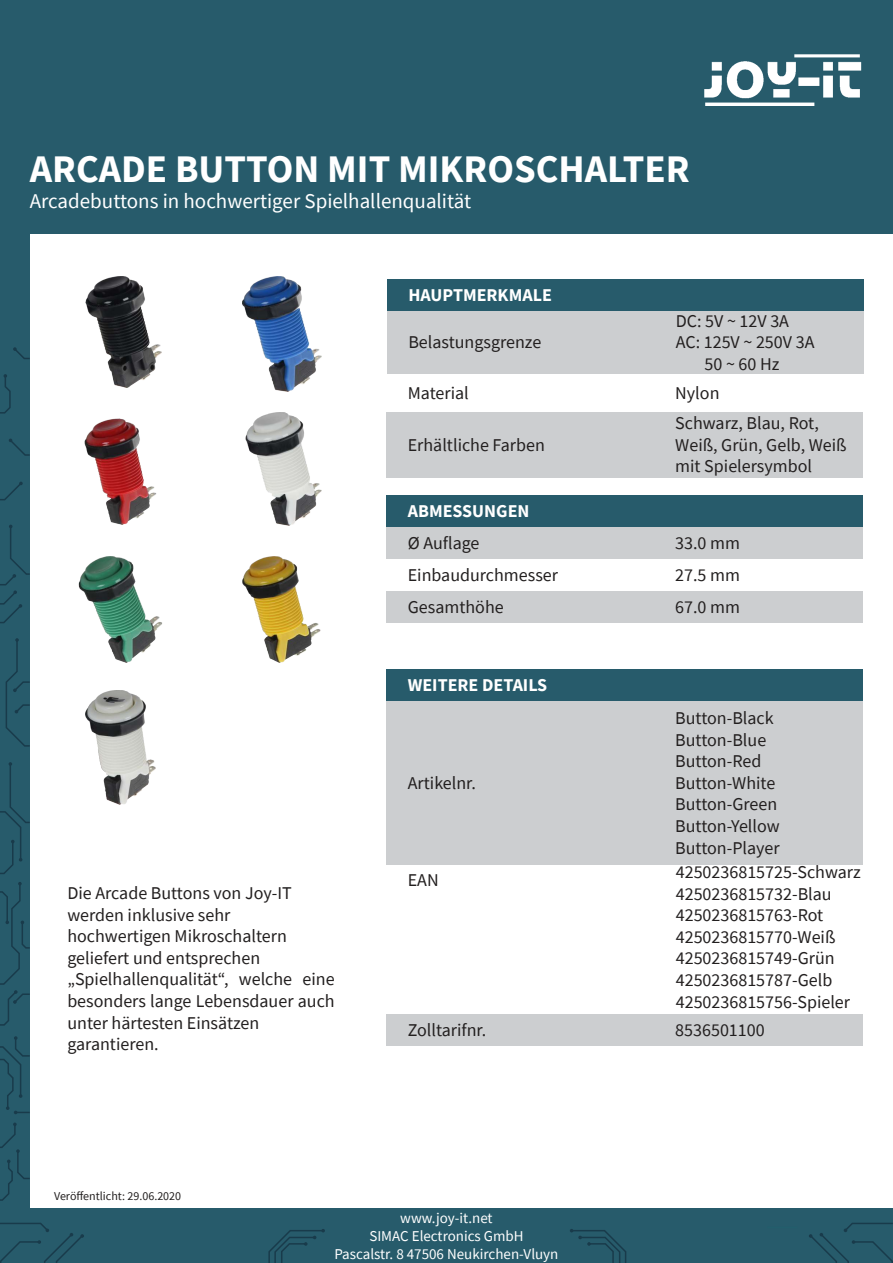
<style>
.page{position:relative;width:893px;height:1263px;background:#fff}
.page>*{position:absolute;margin:0;border:0;box-sizing:border-box;transform-origin:0 0}
.t1{font:700 39px "Source Sans Pro";color:#fff}
.t2{font:21px "Source Sans Pro";color:#fff}
.t3{font:18px/21.6px "Source Sans Pro";color:#221f1f}
.t4{font:700 18px "Source Sans Pro";color:#fff}
.t5{font:15px/18px "Source Sans Pro";color:#fff;text-align:center}
.t6{font:12px "Source Sans Pro";color:#221f1f}
</style>
<div class="page">
<div style="left:386px;top:412px;width:477px;height:66px;background:#ccced0"></div>
<div style="left:386px;top:1014px;width:477px;height:32px;background:#ccced0"></div>
<div style="left:386px;top:527px;width:477px;height:32px;background:#ccced0"></div>
<div style="left:386px;top:591px;width:477px;height:32px;background:#ccced0"></div>
<div style="left:387px;top:311px;width:476px;height:63px;background:#ccced0"></div>
<div style="left:0;top:0;width:893px;height:234px;background:#275b6b"></div>
<img style="left:704px;top:54px;width:158px;height:52px">
<div style="left:0;top:208px;width:30px;height:1001px;background:#275b6b"></div>
<div style="left:0;top:1209px;width:893px;height:54px;background:#275b6b"></div>
<div style="left:387px;top:279px;width:476px;height:32px;background:#275b6b"></div>
<div style="left:386px;top:495px;width:477px;height:32px;background:#275b6b"></div>
<hr style="left:767px;top:1227px;width:30px;height:1px;background:#235e6c">
<svg style="left:268px;top:1229px;width:57px;height:34px"></svg>
<svg style="left:570px;top:1229px;width:57px;height:34px"></svg>
<svg style="left:0;top:1223px;width:84px;height:40px"></svg>
<svg style="left:809px;top:1223px;width:84px;height:40px"></svg>
<svg style="left:0;top:1122px;width:30px;height:79px"></svg>
<svg style="left:0;top:1036px;width:30px;height:78px"></svg>
<svg style="left:0;top:882px;width:30px;height:144px"></svg>
<svg style="left:0;top:762px;width:30px;height:112px"></svg>
<svg style="left:5px;top:638px;width:25px;height:109px"></svg>
<svg style="left:0;top:525px;width:30px;height:99px"></svg>
<svg style="left:0;top:482px;width:23px;height:19px"></svg>
<svg style="left:9px;top:438px;width:21px;height:18px"></svg>
<svg style="left:0;top:374px;width:11px;height:40px"></svg>
<svg style="left:13px;top:347px;width:17px;height:12px"></svg>
<div style="left:386px;top:701px;width:477px;height:163px;background:#ccced0"></div>
<div style="left:386px;top:669px;width:477px;height:32px;background:#275b6b"></div>
<img style="left:85px;top:276px;width:76px;height:112px">
<img style="left:242px;top:557px;width:79px;height:105px">
<img style="left:78px;top:556px;width:84px;height:107px">
<img style="left:84px;top:419px;width:73px;height:106px">
<img style="left:242px;top:277px;width:79px;height:114px">
<img style="left:245px;top:413px;width:77px;height:113px">
<img style="left:85px;top:691px;width:71px;height:113px">
<h1 class="t1" style="left:30px;top:146px;width:661px">ARCADE BUTTON MIT MIKROSCHALTER</h1>
<p class="t2" style="left:30px;top:192px;width:443px">Arcadebuttons in hochwertiger Spielhallenqualität</p>
<p class="t4" style="left:408px;top:284px;width:145px">HAUPTMERKMALE</p>
<p class="t3" style="left:408px;top:333px;width:135px">Belastungsgrenze</p>
<p class="t3" style="left:676px;top:311px;width:115px">DC: 5V ~ 12V 3A</p>
<p class="t3" style="left:676px;top:333px;width:140px">AC: 125V ~ 250V 3A</p>
<p class="t3" style="left:705px;top:355px;width:76px">50 ~ 60 Hz</p>
<p class="t3" style="left:408px;top:384px;width:63px">Material</p>
<p class="t3" style="left:675px;top:384px;width:46px">Nylon</p>
<p class="t3" style="left:408px;top:435px;width:139px">Erhältliche Farben</p>
<p class="t4" style="left:408px;top:500px;width:123px">ABMESSUNGEN</p>
<p class="t3" style="left:675px;top:414px;width:173px">Schwarz, Blau, Rot,<br>Weiß, Grün, Gelb, Weiß mit Spielersymbol</p>
<p class="t3" style="left:408px;top:532px;width:73px">Ø Auflage</p>
<p class="t3" style="left:675px;top:534px;width:66px">33.0 mm</p>
<p class="t3" style="left:408px;top:566px;width:152px">Einbaudurchmesser</p>
<p class="t3" style="left:675px;top:566px;width:66px">27.5 mm</p>
<p class="t3" style="left:408px;top:598px;width:97px">Gesamthöhe</p>
<p class="t3" style="left:675px;top:598px;width:66px">67.0 mm</p>
<p class="t3" style="left:67px;top:884px;width:269px">Die Arcade Buttons von Joy-IT werden inklusive sehr hochwertigen Mikroschaltern geliefert und entsprechen „Spielhallenqualität“, welche eine besonders lange Lebensdauer auch unter härtesten Einsätzen garantieren.</p>
<p class="t6" style="left:54px;top:1188px;width:129px">Veröffentlicht: 29.06.2020</p>
<p class="t4" style="left:408px;top:674px;width:141px">WEITERE DETAILS</p>
<p class="t3" style="left:408px;top:773px;width:70px">Artikelnr.</p>
<p class="t3" style="left:408px;top:871px;width:32px">EAN</p>
<p class="t3" style="left:675px;top:709px;width:106px">Button-Black<br>Button-Blue<br>Button-Red<br>Button-White<br>Button-Green<br>Button-Yellow<br>Button-Player</p>
<p class="t3" style="left:676px;top:863px;width:186px">4250236815725-Schwarz<br>4250236815732-Blau<br>4250236815763-Rot<br>4250236815770-Weiß<br>4250236815749-Grün<br>4250236815787-Gelb<br>4250236815756-Spieler</p>
<p class="t3" style="left:408px;top:1021px;width:80px">Zolltarifnr.</p>
<p class="t3" style="left:675px;top:1021px;width:91px">8536501100</p>
<p class="t5" style="left:334px;top:1210px;width:226px">www.joy-it.net<br>SIMAC Electronics GmbH<br>Pascalstr. 8 47506 Neukirchen-Vluyn</p>
</div>
